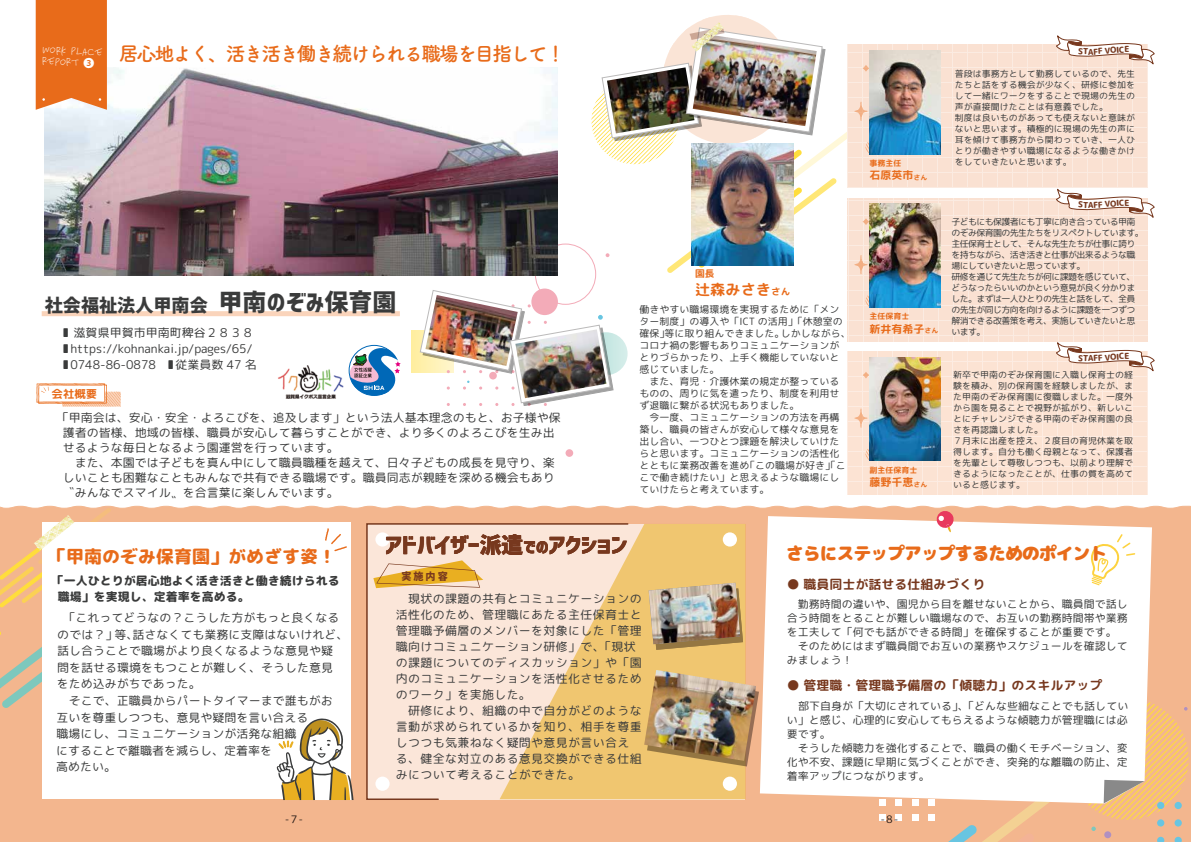
<style>
.page{position:relative;width:1191px;height:842px;background:#fff}
.page>*{position:absolute;margin:0;border:0;box-sizing:border-box;transform-origin:0 0}
.t1{font:21.8px "Corporate Logo Bold";color:#77381e}
.t2{font:19.7px "Tsuku A Rd Gothic Std B";letter-spacing:-.1em;color:#e86b1a}
.t3{font:18.3px "rounded x mgenplus 2 c black";letter-spacing:-.075em;color:#e86b1a}
.t4{font:18.1px "Corporate Logo Bold";color:#3a3b3b}
.t5{font:18px "rounded x mgenplus 2 c heavy";color:#e86b1a}
.t6{font:15.2px "rounded x mgenplus 2 c bold";color:#e86b1a}
.t7{font:13px "rounded x mgenplus 2 c bold";color:#77381e}
.t8{font:12.4px/10.9px "karakaze R";color:#fff}
.t9{font:12px/16.5px "rounded x mgenplus 2 c regular";color:#3a3b3b}
.t10{font:12px/16px "rounded x mgenplus 2 c regular";letter-spacing:.025em;color:#3a3b3b}
.t11{font:12px "rounded x mgenplus 2 c regular";color:#3a3b3b;scale:.5 1}
.t12{font:12px/16px "rounded x mgenplus 2 c heavy";color:#3a3b3b}
.t13{font:11.4px "rounded x mgenplus 2 c bold";color:#e86b1a}
.t14{font:11px/14px "rounded x mgenplus 2 c regular";color:#3a3b3b;text-align:justify}
.t15{font:11px "rounded x mgenplus 2 c bold";color:#e86b1a}
.t16{font:10.1px "Corporate Logo Bold";color:#77381e}
.t17{font:10px/12px "rounded x mgenplus 2 c regular";color:#3a3b3b}
.t18{font:10px "Koz Go Pr 6 N";color:#221815}
.t19{font:9.7px "rounded x mgenplus 2 c bold";color:#e86b1a}
.t20{font:9px/11px "rounded x mgenplus 2 c regular";color:#3a3b3b}
.t21{font:9px/11px "rounded x mgenplus 2 c regular";letter-spacing:-.075em;color:#3a3b3b}
.t22{font:8.4px "rounded x mgenplus 2 c heavy";color:#77381e}
.t23{font:8px "rounded x mgenplus 2 c bold";color:#e86b1a}
.s1{font-family:"Koz Go Pr 6 N";font-size:11.1px}
.s2{font-size:24px}
.s3{font-size:9.7px}
.s4{font-size:7px}
.s5{font-size:16.3px}
.s6{font-size:9px}
</style>
<div class="page">
<div style="left:0;top:505px;width:1191px;height:337px;background:#f3b68e"></div>
<svg style="left:827px;top:803px;width:230px;height:39px;background:#efb890"></svg>
<div style="left:1104px;top:831px;width:7px;height:7px;background:#b090c1;border-radius:50%"></div>
<svg style="left:1157px;top:837px;width:7px;height:5px"></svg>
<svg style="left:1174px;top:837px;width:7px;height:5px"></svg>
<div style="left:879px;top:799px;width:7px;height:7px;background:#fff"></div>
<div style="left:895px;top:799px;width:7px;height:7px;background:#fff"></div>
<div style="left:912px;top:799px;width:6px;height:7px;background:#fff"></div>
<div style="left:928px;top:799px;width:6px;height:7px;background:#fff"></div>
<div style="left:879px;top:814px;width:7px;height:7px;background:#fff"></div>
<div style="left:895px;top:814px;width:7px;height:7px;background:#fff"></div>
<div style="left:912px;top:814px;width:6px;height:7px;background:#fff"></div>
<div style="left:928px;top:814px;width:6px;height:7px;background:#fff"></div>
<div style="left:43px;top:522px;width:308px;height:277px;background:#fff"></div>
<div style="left:365px;top:522px;width:264px;height:279px;background:#fbe6d9"></div>
<div style="left:375px;top:532px;width:14px;height:15px;background:#fff;border-radius:50%"></div>
<div style="left:375px;top:777px;width:14px;height:14px;background:#fff;border-radius:50%"></div>
<svg style="left:499px;top:524px;width:246px;height:275px;background:#f4d298"></svg>
<div style="left:723px;top:777px;width:14px;height:14px;background:#fff;border-radius:50%"></div>
<div style="left:723px;top:532px;width:14px;height:15px;background:#fff;border-radius:50%"></div>
<svg style="left:760px;top:516px;width:392px;height:287px"></svg>
<svg style="left:1067px;top:698px;width:121px;height:133px"></svg>
<svg style="left:1090px;top:534px;width:45px;height:51px"></svg>
<svg style="left:0;top:508px;width:218px;height:206px"></svg>
<svg style="left:648px;top:583px;width:95px;height:67px"></svg>
<img style="left:648px;top:583px;width:92px;height:61px">
<svg style="left:325px;top:528px;width:22px;height:23px"></svg>
<svg style="left:647px;top:675px;width:112px;height:91px"></svg>
<img style="left:644px;top:670px;width:112px;height:91px">
<div style="left:411px;top:330px;width:42px;height:42px;background:#ffeea2"></div>
<div style="left:531px;top:289px;width:27px;height:26px;background:#f3abb8;border-radius:50%"></div>
<div style="left:584px;top:332px;width:43px;height:43px;background:#cfeae6;border-radius:50%"></div>
<div style="left:565px;top:449px;width:8px;height:8px;background:#f3abb8;border-radius:50%"></div>
<img style="left:44px;top:68px;width:513px;height:208px">
<svg style="left:373px;top:560px;width:110px;height:28px;background:#ebc274"></svg>
<img style="left:420px;top:290px;width:193px;height:116px">
<img style="left:515px;top:329px;width:91px;height:69px">
<svg style="left:276px;top:718px;width:77px;height:82px"></svg>
<svg style="left:346px;top:342px;width:56px;height:56px"></svg>
<svg style="left:350px;top:347px;width:52px;height:49px"></svg>
<img style="left:278px;top:365px;width:66px;height:33px">
<div style="left:847px;top:44px;width:300px;height:144px;background:linear-gradient(to bottom,#fbe2d4,#f8e1d4)"></div>
<img style="left:879px;top:50px;width:62px;height:104px">
<div style="left:847px;top:198px;width:300px;height:143px;background:linear-gradient(to right,#fae3d4,#fae2d4)"></div>
<img style="left:591px;top:15px;width:288px;height:259px">
<svg style="left:865px;top:294px;width:4px;height:13px"></svg>
<img style="left:869px;top:204px;width:72px;height:103px">
<div style="left:847px;top:351px;width:300px;height:144px;background:linear-gradient(to right,#fce4d5,#fce4d5)"></div>
<svg style="left:862px;top:372px;width:7px;height:7px"></svg>
<svg style="left:854px;top:409px;width:13px;height:19px"></svg>
<svg style="left:865px;top:447px;width:4px;height:14px"></svg>
<img style="left:869px;top:357px;width:72px;height:104px">
<svg style="left:36px;top:0;width:71px;height:110px;background:#e87327"></svg>
<svg style="left:36px;top:383px;width:85px;height:24px"></svg>
<svg style="left:936px;top:511px;width:17px;height:21px"></svg>
<div style="left:42px;top:311px;width:358px;height:5px;background:#fad4bb"></div>
<svg style="left:1055px;top:35px;width:100px;height:42px"></svg>
<svg style="left:1055px;top:176px;width:100px;height:55px"></svg>
<svg style="left:1055px;top:329px;width:100px;height:55px"></svg>
<p class="t8" style="left:42px;top:45px;width:62px;rotate:2deg">WORK PLACE<br>REPORT <span class="s1">❸</span></p>
<h2 class="t2" style="left:119px;top:38px;width:448px">居心地よく、活き活き働き続けられる職場を目指して！</h2>
<h3 class="t4" style="left:45px;top:293px;width:353px">社会福祉法人甲南会<span class="s2">甲南のぞみ保育園</span></h3>
<p class="t11" style="left:63px;top:324px;width:383px">■ 滋賀県甲賀市甲南町稗谷２８３８</p>
<p class="t11" style="left:63px;top:340px;width:381px">■ https://kohnankai.jp/pages/65/</p>
<p class="t11" style="left:63px;top:356px;width:389px">■ 0748-86-0878　■ 従業員数 47 名</p>
<p class="t13" style="left:52px;top:386px;width:47px">会社概要</p>
<p class="t9" style="left:63px;top:410px;width:499px;line-height:15px;text-indent:-6px">「甲南会は、安心・安全・よろこびを、追及します」という法人基本理念のもと、お子様や保護者の皆様、地域の皆様、職員が安心して暮らすことができ、より多くのよろこびを生み出せるような毎日となるよう園運営を行っています。<br>　また、本園では子どもを真ん中にして職員職種を越えて、日々子どもの成長を見守り、楽しいことも困難なこともみんなで共有できる職場です。職員同志が親睦を深める機会もあり〝みんなでスマイル〟を合言葉に楽しんでいます。</p>
<p class="t19" style="left:695px;top:266px;width:21px">園長</p>
<p class="t6" style="left:695px;top:278px;width:97px">辻森みさき<span class="s3">さん</span></p>
<p class="t17" style="left:639px;top:304px;width:213px">働きやすい職場環境を実現するために「メンター制度」の導入や「ICT の活用」「休憩室の確保」等に取り組んできました。しかしながら、コロナ禍の影響もありコミュニケーションがとりづらかったり、上手く機能していないと感じていました。<br>　また、育児・介護休業の規定が整っているものの、周りに気を遣ったり、制度を利用せず退職に繋がる状況もありました。<br>　今一度、コミュニケーションの方法を再構築し、職員の皆さんが安心して様々な意見を出し合い、一つひとつ課題を解決していけたらと思います。コミュニケーションの活性化とともに業務改善を進め「この職場が好き」「ここで働き続けたい」と思えるような職場にしていけたらと考えています。</p>
<p class="t23" style="left:869px;top:157px;width:33px">事務主任</p>
<p class="t15" style="left:869px;top:168px;width:59px">石原英市<span class="s4">さん</span></p>
<p class="t23" style="left:869px;top:311px;width:41px">主任保育士</p>
<p class="t15" style="left:869px;top:321px;width:70px">新井有希子<span class="s4">さん</span></p>
<p class="t23" style="left:869px;top:464px;width:49px">副主任保育士</p>
<p class="t15" style="left:869px;top:474px;width:59px">藤野千恵<span class="s4">さん</span></p>
<p class="t22" style="left:1088px;top:45px;width:7px">A</p>
<p class="t20" style="left:955px;top:68px;width:181px">普段は事務方として勤務しているので、先生たちと話をする機会が少なく、研修に参加をして一緒にワークをすることで現場の先生の声が直接聞けたことは有意義でした。<br>制度は良いものがあっても使えないと意味がないと思います。積極的に現場の先生の声に耳を傾けて事務方から関わっていき、一人ひとりが働きやすい職場になるような働きかけをしていきたいと思います。</p>
<p class="t22" style="left:1088px;top:199px;width:7px">A</p>
<p class="t21" style="left:951px;top:216px;width:194px">子どもにも保護者にも丁寧に向き合っている甲南のぞみ保育園の先生たちをリスペクトしています。主任保育士として、そんな先生たちが仕事に誇りを持ちながら、活き活きと仕事が出来るような職場にしていきたいと思っています。<br>研修を通じて先生たちが何に課題を感じていて、どうなったらいいのかという意見が良く分かりました。まずは一人ひとりの先生と話をして、全員の先生が同じ方向を向けるように課題を一つずつ解消できる改善策を考え、実施していきたいと思います。</p>
<p class="t22" style="left:1088px;top:352px;width:7px">A</p>
<p class="t20" style="left:953px;top:369px;width:182px">新卒で甲南のぞみ保育園に入職し保育士の経験を積み、別の保育園を経験しましたが、また甲南のぞみ保育園に復職しました。一度外から園を見ることで視野が拡がり、新しいことにチャレンジできる甲南のぞみ保育園の良さを再認識しました。<br>７月末に出産を控え、２度目の育児休業を取得します。自分も働く母親となって、保護者を先輩として尊敬しつつも、以前より理解できるようになったことが、仕事の質を高めていると感じます。</p>
<h1 class="t1" style="left:385px;top:530px;width:244px">アドバイザー派遣<span class="s5">での</span>アクション</h1>
<h3 class="t5" style="left:48px;top:543px;width:290px">「甲南のぞみ保育園」がめざす姿！</h3>
<h3 class="t3" style="left:786px;top:540px;width:323px">さらにステップアップするためのポイント</h3>
<p class="t12" style="left:58px;top:573px;width:284px;text-indent:-6px">「一人ひとりが居心地よく活き活きと働き続けられる職場」を実現し、定着率を高める。</p>
<p class="t9" style="left:56px;top:610px;width:294px">　「これってどうなの？こうした方がもっと良くなるのでは？」等、話さなくても業務に支障はないけれど、話し合うことで職場がより良くなるような意見や疑<br>問を話せる環境をもつことが難しく、そうした意見<br>をため込みがちであった。<br>　そこで、正職員からパートタイマーまで誰もがお<br>互いを尊重しつつも、意見や疑問を言い合える<br>職場にし、コミュニケーションが活発な組織<br>にすることで離職者を減らし、定着率を<br>高めたい。</p>
<p class="t16" style="left:401px;top:569px;width:48px">実施内容</p>
<p class="t7" style="left:786px;top:575px;width:200px">● 職員同士が話せる仕組みづくり</p>
<p class="t14" style="left:786px;top:597px;width:342px">　勤務時間の違いや、園児から目を離せないことから、職員間で話し合う時間をとることが難しい職場なので、お互いの勤務時間帯や業務を工夫して「何でも話ができる時間」を確保することが重要です。　　そのためにはまず職員間でお互いの業務やスケジュールを確認してみましょう！</p>
<p class="t7" style="left:786px;top:676px;width:317px">● 管理職・管理職予備層の「傾聴力」のスキルアップ</p>
<p class="t14" style="left:786px;top:698px;width:343px;text-align:left"><span class="s6">　</span>部下自身が「大切にされている」、「どんな些細なことでも話していい」と感じ、心理的に安心してもらえるような傾聴力が管理職には必要です。<br>　そうした傾聴力を強化することで、職員の働くモチベーション、変化や不安、課題に早期に気づくことができ、突発的な離職の防止、定着率アップにつながります。</p>
<p class="t10" style="left:396px;top:591px;width:247px">　現状の課題の共有とコミュニケーションの活性化のため、管理職にあたる主任保育士と管理職予備層のメンバーを対象にした「管理職向けコミュニケーション研修」で、「現状の課題についてのディスカッション」や「園内のコミュニケーションを活性化させるためのワーク」を実施した。<br>　研修により、組織の中で自分がどのような言動が求められているかを知り、相手を尊重しつつも気兼ねなく疑問や意見が言い合える、健全な対立のある意見交換ができる仕組みについて考えることができた。</p>
<p class="t18" style="left:286px;top:814px;width:18px">-７-</p>
<p class="t18" style="left:881px;top:814px;width:18px">-８-</p>
</div>
